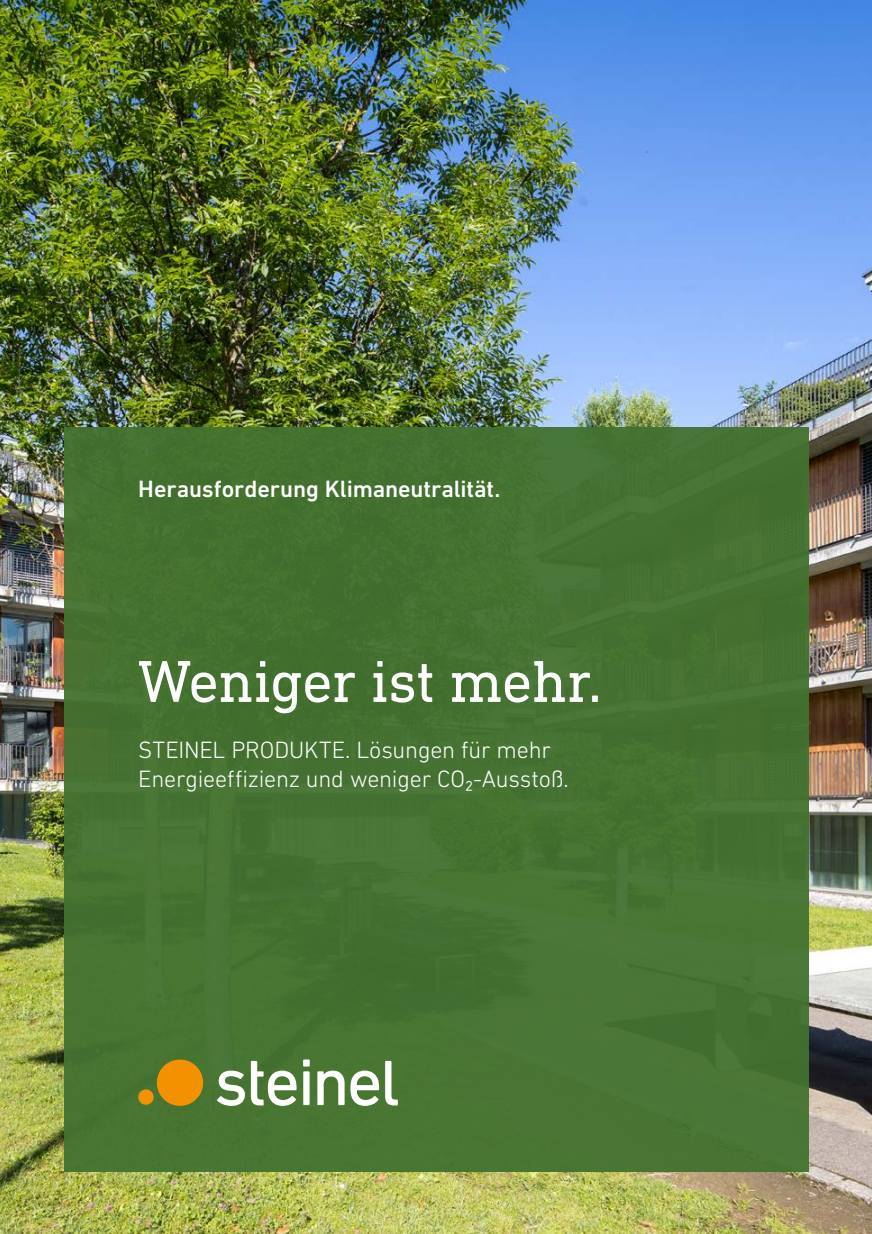
<style>
.page{position:relative;width:872px;height:1234px;background:#fff}
.page>*{position:absolute;margin:0;border:0;box-sizing:border-box;transform-origin:0 0}
.t1{font:60px "DIN Next Slab Pro";letter-spacing:-.005em;color:#fff}
.t2{font:300 24px/29.2px "DIN Next W1 G";letter-spacing:-.01em;color:#fff}
.t3{font:500 24px "DIN Next W1 G";letter-spacing:-.005em;color:#fff}
</style>
<div class="page">
<img style="left:0;top:0;width:872px;height:1233px">
<div style="left:64px;top:427px;width:744px;height:744px;background:#437230"></div>
<svg style="left:217px;top:1070px;width:28px;height:35px"></svg>
<svg style="left:251px;top:1060px;width:45px;height:45px"></svg>
<div style="left:303px;top:1071px;width:6px;height:33px;background:#fff"></div>
<div style="left:303px;top:1059px;width:7px;height:7px;background:#fff"></div>
<svg style="left:317px;top:1070px;width:27px;height:34px"></svg>
<svg style="left:350px;top:1070px;width:29px;height:35px"></svg>
<svg style="left:385px;top:1060px;width:13px;height:45px"></svg>
<svg style="left:138px;top:1059px;width:66px;height:46px"></svg>
<p class="t3" style="left:138px;top:474px;width:364px">Herausforderung Klimaneutralität.</p>
<h1 class="t1" style="left:138px;top:646px;width:465px">Weniger ist mehr.</h1>
<p class="t2" style="left:138px;top:735px;width:432px">STEINEL PRODUKTE. Lösungen für mehr<br>Energieeffizienz und weniger CO₂-Ausstoß.</p>
</div>
